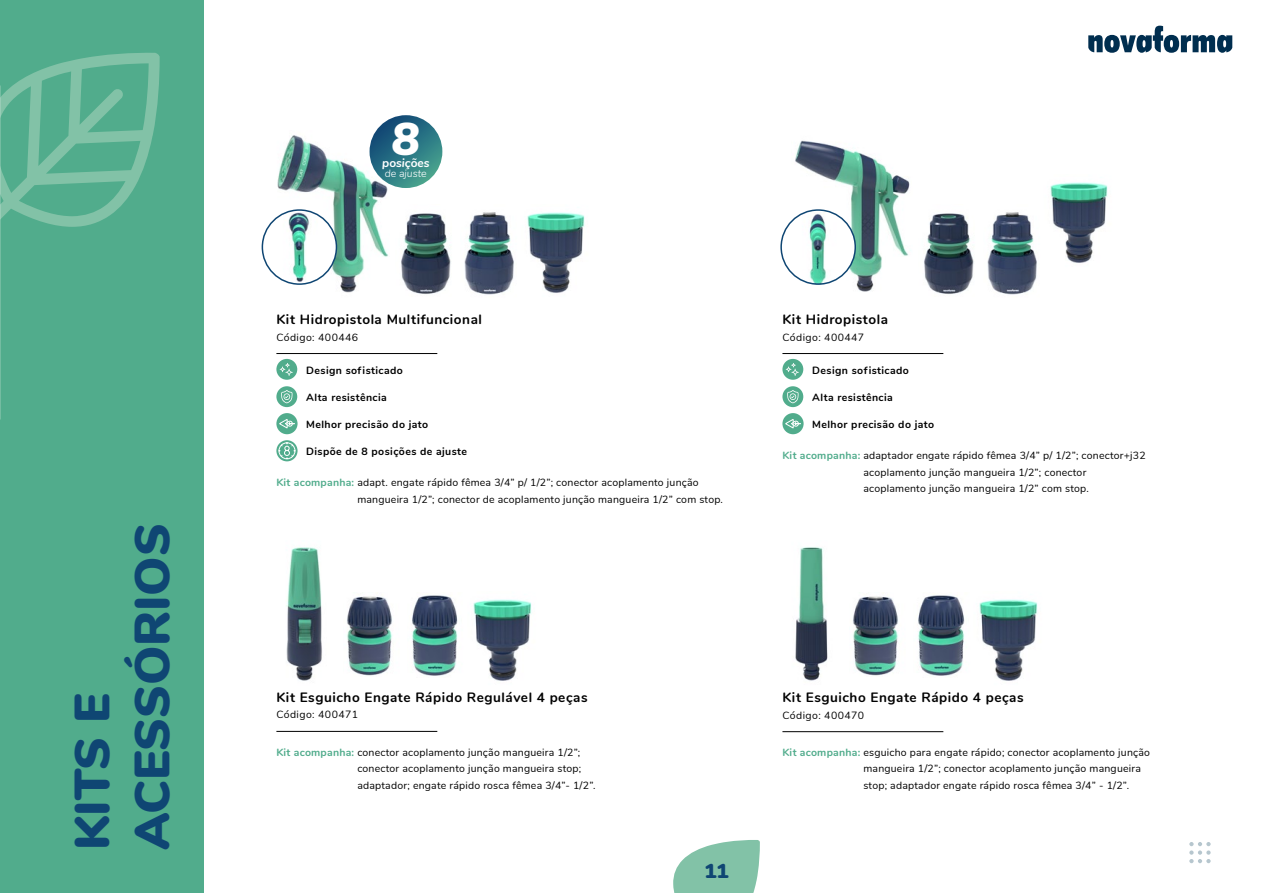
<style>
.page{position:relative;width:1263px;height:893px;background:#fff}
.page>*{position:absolute;margin:0;border:0;box-sizing:border-box;transform-origin:0 0}
.t1{font:900 49.5px/60px "Nunito";color:#0f4673}
.t2{font:italic 900 46.35px "Nunito";color:#fff}
.t3{font:900 20.25px "Nunito";color:#0f4673}
.t4{font:700 13.5px "Nunito";letter-spacing:.04em;color:#000}
.t5{font:italic 700 11.85px "Nunito";color:#fff}
.t6{font:10.5px/16.5px "Nunito";letter-spacing:.02em;color:#000}
.t7{font:700 10.5px "Nunito";letter-spacing:.04em;color:#000}
.t8{font:10.5px "Nunito";letter-spacing:.04em;color:#000}
.t9{font:italic 300 10.5px "Nunito";color:#fff}
.s1{font-weight:700;color:#51ac8c}
</style>
<div class="page">
<svg style="left:1088px;top:26px;width:144px;height:27px"></svg>
<div style="left:0;top:0;width:204px;height:893px;background:#51ac8c"></div>
<svg style="left:0;top:53px;width:160px;height:187px"></svg>
<img style="left:527px;top:212px;width:58px;height:81px">
<img style="left:1050px;top:182px;width:58px;height:81px">
<img style="left:401px;top:213px;width:50px;height:81px">
<img style="left:924px;top:213px;width:50px;height:81px">
<img style="left:464px;top:212px;width:50px;height:83px">
<img style="left:987px;top:212px;width:50px;height:83px">
<hr style="left:782px;top:731px;width:161px;height:1px;background:#000">
<hr style="left:276px;top:731px;width:161px;height:1px;background:#000">
<hr style="left:276px;top:353px;width:161px;height:1px;background:#000">
<div style="left:276px;top:359px;width:21px;height:21px;background:#51ac8c;border-radius:50%"></div>
<svg style="left:280px;top:363px;width:13px;height:13px"></svg>
<div style="left:276px;top:386px;width:21px;height:21px;background:#51ac8c;border-radius:50%"></div>
<svg style="left:281px;top:390px;width:11px;height:13px"></svg>
<div style="left:276px;top:413px;width:22px;height:21px;background:#51ac8c;border-radius:50%"></div>
<svg style="left:279px;top:419px;width:16px;height:10px"></svg>
<svg style="left:276px;top:440px;width:22px;height:21px"></svg>
<svg style="left:278px;top:442px;width:18px;height:17px"></svg>
<hr style="left:782px;top:353px;width:161px;height:1px;background:#000">
<div style="left:782px;top:359px;width:21px;height:21px;background:#51ac8c;border-radius:50%"></div>
<svg style="left:786px;top:363px;width:13px;height:13px"></svg>
<div style="left:782px;top:386px;width:21px;height:21px;background:#51ac8c;border-radius:50%"></div>
<svg style="left:787px;top:390px;width:11px;height:13px"></svg>
<div style="left:782px;top:413px;width:22px;height:21px;background:#51ac8c;border-radius:50%"></div>
<svg style="left:785px;top:419px;width:16px;height:10px"></svg>
<img style="left:277px;top:135px;width:111px;height:158px">
<img style="left:473px;top:599px;width:59px;height:82px">
<img style="left:347px;top:596px;width:45px;height:80px">
<img style="left:412px;top:595px;width:46px;height:81px">
<img style="left:286px;top:547px;width:36px;height:134px">
<img style="left:979px;top:599px;width:59px;height:82px">
<img style="left:853px;top:596px;width:45px;height:80px">
<img style="left:918px;top:595px;width:47px;height:81px">
<img style="left:795px;top:547px;width:33px;height:134px">
<img style="left:795px;top:140px;width:115px;height:152px">
<img style="left:262px;top:212px;width:74px;height:70px">
<div style="left:262px;top:209px;width:75px;height:76px;border:2px solid #0f4673;border-radius:50%"></div>
<img style="left:783px;top:212px;width:72px;height:72px">
<div style="left:780px;top:209px;width:76px;height:76px;border:2px solid #0f4673;border-radius:50%"></div>
<svg style="left:369px;top:115px;width:73px;height:73px;background:#2c7484"></svg>
<svg style="left:1189px;top:842px;width:21px;height:21px"></svg>
<svg style="left:673px;top:840px;width:87px;height:53px"></svg>
<h1 class="t1" style="left:59px;top:850px;width:329px;rotate:-90deg">KITS E<br>ACESSÓRIOS</h1>
<h2 class="t2" style="left:392px;top:104px;width:29px">8</h2>
<p class="t5" style="left:382px;top:154px;width:49px">posições</p>
<p class="t9" style="left:385px;top:166px;width:43px">de ajuste</p>
<p class="t4" style="left:276px;top:309px;width:207px">Kit Hidropistola Multifuncional</p>
<p class="t8" style="left:276px;top:329px;width:83px">Código: 400446</p>
<p class="t7" style="left:306px;top:362px;width:98px">Design sofisticado</p>
<p class="t7" style="left:306px;top:389px;width:82px">Alta resistência</p>
<p class="t7" style="left:306px;top:416px;width:124px">Melhor precisão do jato</p>
<p class="t7" style="left:306px;top:444px;width:162px">Dispõe de 8 posições de ajuste</p>
<p class="t6" style="left:357px;top:474px;width:367px;text-indent:-81px"><span class="s1">Kit acompanha:</span> adapt. engate rápido fêmea 3/4” p/ 1/2”; conector acoplamento junção mangueira 1/2”; conector de acoplamento junção mangueira 1/2” com stop.</p>
<p class="t4" style="left:782px;top:309px;width:107px">Kit Hidropistola</p>
<p class="t8" style="left:782px;top:329px;width:83px">Código: 400447</p>
<p class="t7" style="left:812px;top:362px;width:98px">Design sofisticado</p>
<p class="t7" style="left:812px;top:389px;width:82px">Alta resistência</p>
<p class="t7" style="left:812px;top:416px;width:124px">Melhor precisão do jato</p>
<p class="t6" style="left:863px;top:447px;width:284px;text-indent:-81px"><span class="s1">Kit acompanha:</span> adaptador engate rápido fêmea 3/4” p/ 1/2”; conector+j32 acoplamento junção mangueira 1/2”; conector acoplamento junção mangueira 1/2” com stop.</p>
<p class="t4" style="left:276px;top:687px;width:313px">Kit Esguicho Engate Rápido Regulável 4 peças</p>
<p class="t8" style="left:276px;top:707px;width:83px">Código: 400471</p>
<p class="t6" style="left:357px;top:743px;width:240px;text-indent:-81px"><span class="s1">Kit acompanha:</span> conector acoplamento junção mangueira 1/2”; conector acoplamento junção mangueira stop; adaptador; engate rápido rosca fêmea 3/4”- 1/2”.</p>
<h3 class="t3" style="left:704px;top:856px;width:26px">11</h3>
<p class="t4" style="left:782px;top:688px;width:243px">Kit Esguicho Engate Rápido 4 peças</p>
<p class="t8" style="left:782px;top:707px;width:83px">Código: 400470</p>
<p class="t6" style="left:863px;top:743px;width:288px;text-indent:-81px"><span class="s1">Kit acompanha:</span> esguicho para engate rápido; conector acoplamento junção mangueira 1/2”; conector acoplamento junção mangueira stop; adaptador engate rápido rosca fêmea 3/4” - 1/2”.</p>
</div>
